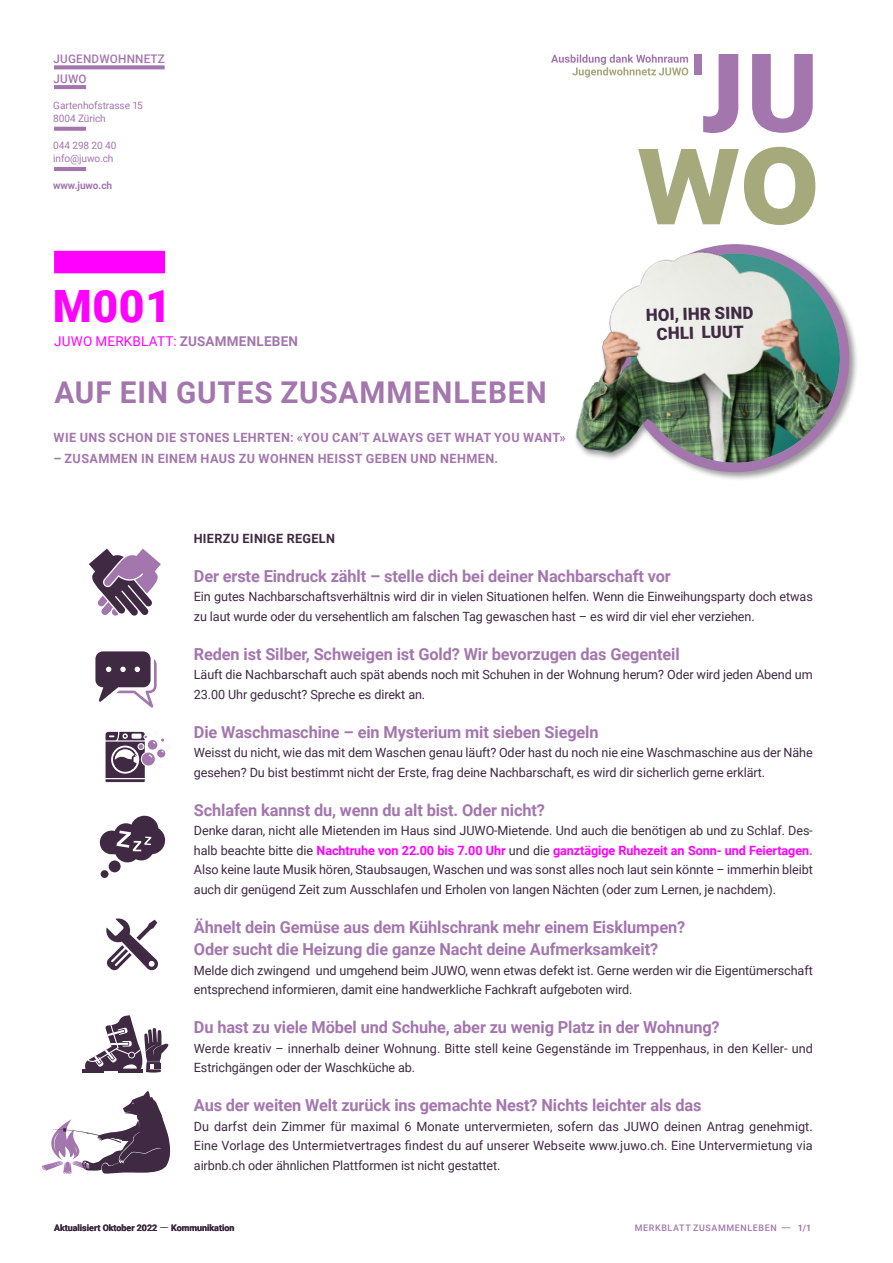
<style>
.page{position:relative;width:893px;height:1263px;background:#fff}
.page>*{position:absolute;margin:0;border:0;box-sizing:border-box;transform-origin:0 0}
.t1{font:900 44.55px "Roboto";color:#f0f}
.t2{font:700 30px "Roboto";letter-spacing:.03em;color:#a476ae}
.t3{font:900 16.8px/18.8px "Roboto";color:#3f2943;text-align:center}
.t4{font:700 16.5px/22.5px "Roboto";letter-spacing:-.01em;color:#a476ae}
.t5{font:13.5px "Roboto";letter-spacing:.015em;color:#f0f}
.t6{font:12.75px/19.5px "Roboto";letter-spacing:-.01em;color:#3f2943}
.t7{font:700 12.75px "Roboto";letter-spacing:.03em;color:#a476ae}
.t8{font:700 12.75px "Roboto";letter-spacing:.025em;color:#3f2943}
.t9{font:500 11.85px "Roboto";letter-spacing:.015em;color:#a476ae}
.t10{font:10.2px/13.2px "Roboto";letter-spacing:-.01em;color:#a476ae}
.t11{font:700 10.2px "Roboto";letter-spacing:-.01em;color:#a476ae}
.t12{font:700 9px "Roboto";color:#3f2943}
.t13{font:500 9px "Roboto";letter-spacing:.065em;color:#a476ae}
.s1{font-weight:700;color:#a476ae}
.s2{font-weight:700;color:#f0f}
.s3{font-weight:300}
.s4{font-weight:700}
</style>
<div class="page">
<svg style="left:551px;top:54px;width:137px;height:24px"></svg>
<div style="left:694px;top:54px;width:7px;height:21px;background:#a476ae"></div>
<svg style="left:703px;top:54px;width:35px;height:79px"></svg>
<svg style="left:638px;top:147px;width:177px;height:78px"></svg>
<svg style="left:752px;top:54px;width:61px;height:79px"></svg>
<svg style="left:54px;top:65px;width:111px;height:4px"></svg>
<hr style="left:54px;top:85px;width:32px;height:4px;background:#a476ae">
<svg style="left:54px;top:127px;width:32px;height:4px"></svg>
<hr style="left:54px;top:167px;width:32px;height:4px;background:#a476ae">
<div style="left:54px;top:251px;width:111px;height:22px;background:#f0f"></div>
<svg style="left:95px;top:651px;width:62px;height:57px"></svg>
<svg style="left:106px;top:731px;width:65px;height:51px"></svg>
<div style="left:109px;top:860px;width:12px;height:12px;background:#3f2943;border-radius:50%"></div>
<div style="left:101px;top:870px;width:7px;height:8px;background:#3f2943;border-radius:50%"></div>
<svg style="left:100px;top:816px;width:65px;height:46px"></svg>
<svg style="left:106px;top:918px;width:52px;height:53px"></svg>
<hr style="left:83px;top:1069px;width:21px;height:3px;background:#3f2943">
<svg style="left:85px;top:1015px;width:84px;height:58px"></svg>
<svg style="left:41px;top:1091px;width:130px;height:83px"></svg>
<svg style="left:89px;top:549px;width:72px;height:67px"></svg>
<img style="left:669px;top:244px;width:187px;height:233px">
<img style="left:612px;top:244px;width:124px;height:161px">
<img style="left:575px;top:311px;width:94px;height:148px">
<p class="t9" style="left:54px;top:50px;width:113px">JUGENDWOHNNETZ</p>
<p class="t10" style="left:53px;top:98px;width:91px">Gartenhofstrasse 15<br>8004 Zürich</p>
<p class="t10" style="left:53px;top:139px;width:65px">044 298 20 40 info@juwo.ch</p>
<p class="t11" style="left:53px;top:179px;width:61px">www.juwo.ch</p>
<p class="t9" style="left:54px;top:70px;width:35px">JUWO</p>
<h1 class="t1" style="left:53px;top:275px;width:120px">M001</h1>
<p class="t5" style="left:54px;top:332px;width:245px">JUWO MERKBLATT: <span class="s1">ZUSAMMENLEBEN</span></p>
<h2 class="t2" style="left:55px;top:371px;width:494px">AUF EIN GUTES ZUSAMMENLEBEN</h2>
<p class="t7" style="left:54px;top:429px;width:514px">WIE UNS SCHON DIE STONES LEHRTEN: «YOU CAN’T ALWAYS GET WHAT YOU WANT»</p>
<p class="t7" style="left:53px;top:450px;width:446px">– ZUSAMMEN IN EINEM HAUS ZU WOHNEN HEISST GEBEN UND NEHMEN.</p>
<h3 class="t3" style="left:646px;top:305px;width:109px;rotate:-2deg">HOI, IHR SIND<br>CHLI LUUT</h3>
<p class="t8" style="left:194px;top:529px;width:143px">HIERZU EINIGE REGELN</p>
<p class="t4" style="left:194px;top:564px;width:479px">Der erste Eindruck zählt – stelle dich bei deiner Nachbarschaft vor</p>
<p class="t6" style="left:194px;top:587px;width:620px">Ein gutes Nachbarschaftsverhältnis wird dir in vielen Situationen helfen. Wenn die Einweihungsparty doch etwas zu laut wurde oder du versehentlich am falschen Tag gewaschen hast – es wird dir viel eher verziehen.</p>
<p class="t4" style="left:194px;top:642px;width:487px">Reden ist Silber, Schweigen ist Gold? Wir bevorzugen das Gegenteil</p>
<p class="t6" style="left:194px;top:665px;width:620px">Läuft die Nachbarschaft auch spät abends noch mit Schuhen in der Wohnung herum? Oder wird jeden Abend um<br>23.00 Uhr geduscht? Spreche es direkt an.</p>
<p class="t4" style="left:194px;top:720px;width:406px">Die Waschmaschine – ein Mysterium mit sieben Siegeln</p>
<p class="t6" style="left:194px;top:743px;width:620px">Weisst du nicht, wie das mit dem Waschen genau läuft? Oder hast du noch nie eine Waschmaschine aus der Nähe gesehen? Du bist bestimmt nicht der Erste, frag deine Nachbarschaft, es wird dir sicherlich gerne erklärt.</p>
<p class="t4" style="left:194px;top:798px;width:353px">Schlafen kannst du, wenn du alt bist. Oder nicht?</p>
<p class="t6" style="left:194px;top:821px;width:620px;text-align:justify">Denke daran, nicht alle Mietenden im Haus sind JUWO-Mietende. Und auch die benötigen ab und zu Schlaf. Des&shy;halb beachte bitte die <span class="s2">Nachtruhe von 22.00 bis 7.00 Uhr</span> und die <span class="s2">ganztägige Ruhezeit an Sonn- und Feiertagen</span><span class="s1">.<br></span>Also keine laute Musik hören, Staubsaugen, Waschen und was sonst alles noch laut sein könnte – immerhin bleibt auch dir genügend Zeit zum Ausschlafen und Erholen von langen Nächten (oder zum Lernen, je nachdem).</p>
<p class="t4" style="left:194px;top:915px;width:493px">Ähnelt dein Gemüse aus dem Kühlschrank mehr einem Eisklumpen?<br>Oder sucht die Heizung die ganze Nacht deine Aufmerksamkeit?</p>
<p class="t6" style="left:194px;top:960px;width:620px">Melde dich zwingend und umgehend beim JUWO, wenn etwas defekt ist. Gerne werden wir die Eigentümerschaft entsprechend informieren, damit eine handwerkliche Fachkraft aufgeboten wird.</p>
<p class="t4" style="left:194px;top:1016px;width:527px">Du hast zu viele Möbel und Schuhe, aber zu wenig Platz in der Wohnung?</p>
<p class="t6" style="left:194px;top:1038px;width:620px">Werde kreativ – innerhalb deiner Wohnung. Bitte stell keine Gegenstände im Treppenhaus, in den Keller- und<br>Estrichgängen oder der Waschküche ab.</p>
<p class="t4" style="left:194px;top:1094px;width:509px">Aus der weiten Welt zurück ins gemachte Nest? Nichts leichter als das</p>
<p class="t6" style="left:194px;top:1116px;width:620px;text-align:justify">Du darfst dein Zimmer für maximal 6 Monate untervermieten, sofern das JUWO deinen Antrag genehmigt.<br>Eine Vorlage des Untermietvertrages findest du auf unserer Webseite www.juwo.ch. Eine Untervermietung via airbnb.ch oder ähnlichen Plattformen ist nicht gestattet.</p>
<p class="t12" style="left:54px;top:1221px;width:182px">Aktualisiert Oktober 2022 <span class="s3">––</span> Kommunikation</p>
<p class="t13" style="left:635px;top:1221px;width:178px">MERKBLATT ZUSAMMENLEBEN –– <span class="s4">1/1</span></p>
</div>
